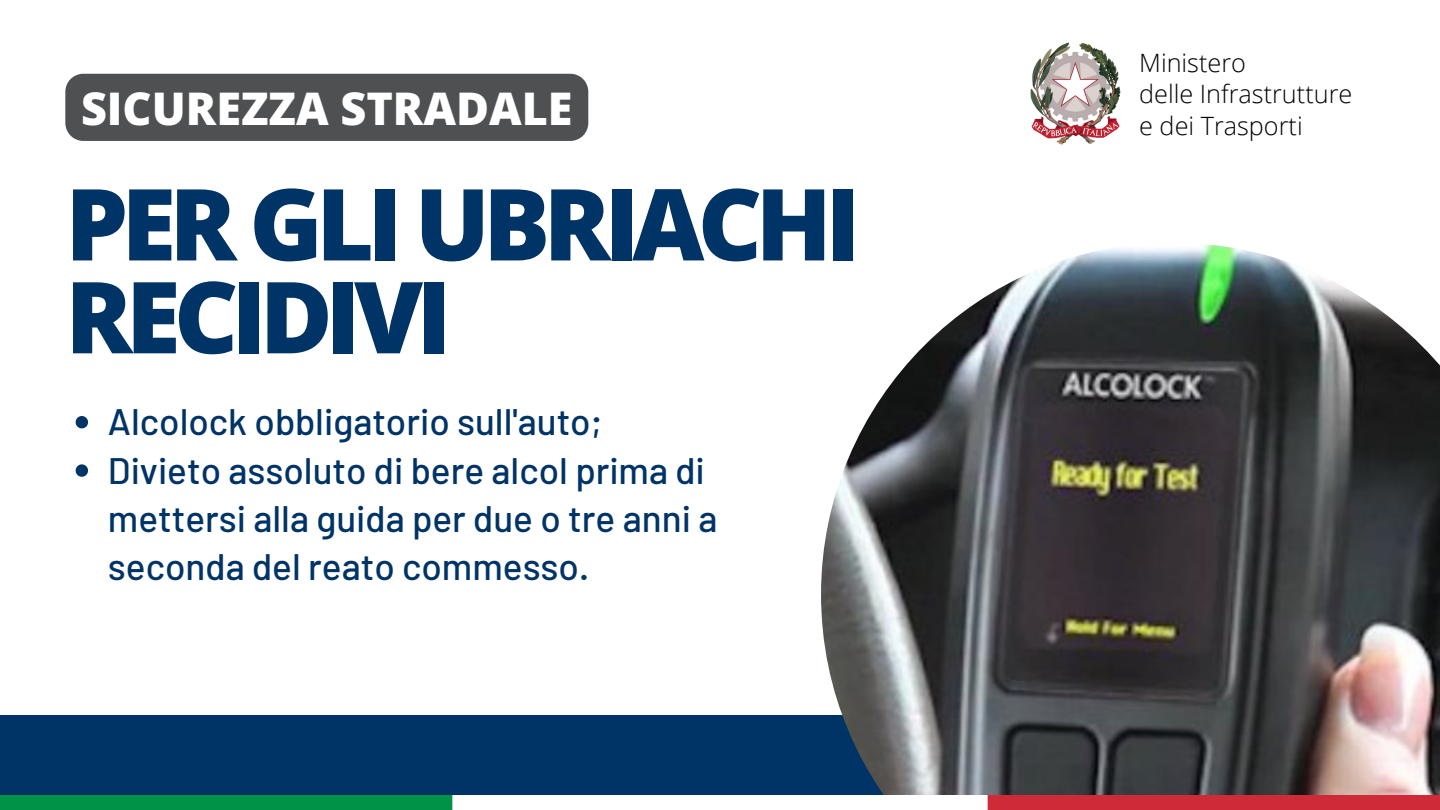
<style>
.page{position:relative;width:1440px;height:810px;background:#fff}
.page>*{position:absolute;margin:0;border:0;box-sizing:border-box;transform-origin:0 0}
.t1{font:800 99.45px/92.8px "Open Sans";letter-spacing:-.065em;color:#036}
.t2{font:800 45px "Open Sans";color:#fff}
.t3{font:500 36.9px/48.3px "Barlow";color:#036}
.t4{font:300 25.2px/31.5px "Open Sans";color:#000}
</style>
<div class="page">
<div style="left:0;top:715px;width:921px;height:95px;background:#036"></div>
<img style="left:1030px;top:43px;width:90px;height:102px">
<img style="left:821px;top:244px;width:619px;height:552px">
<img style="left:0;top:796px;width:1440px;height:14px">
<div style="left:65px;top:74px;width:523px;height:67px;background:#4e5052"></div>
<svg style="left:76px;top:416px;width:12px;height:12px"></svg>
<svg style="left:76px;top:464px;width:12px;height:13px"></svg>
<p class="t2" style="left:81px;top:77px;width:493px">SICUREZZA STRADALE</p>
<h1 class="t1" style="left:65px;top:175px;width:796px">PER GLI UBRIACHI<br>RECIDIVI</h1>
<p class="t3" style="left:108px;top:396px;width:611px">Alcolock obbligatorio sull'auto; Divieto assoluto di bere alcol prima di mettersi alla guida per due o tre anni a seconda del reato commesso.</p>
<p class="t4" style="left:1139px;top:46px;width:215px">Ministero<br>delle Infrastrutture e dei Trasporti</p>
</div>
